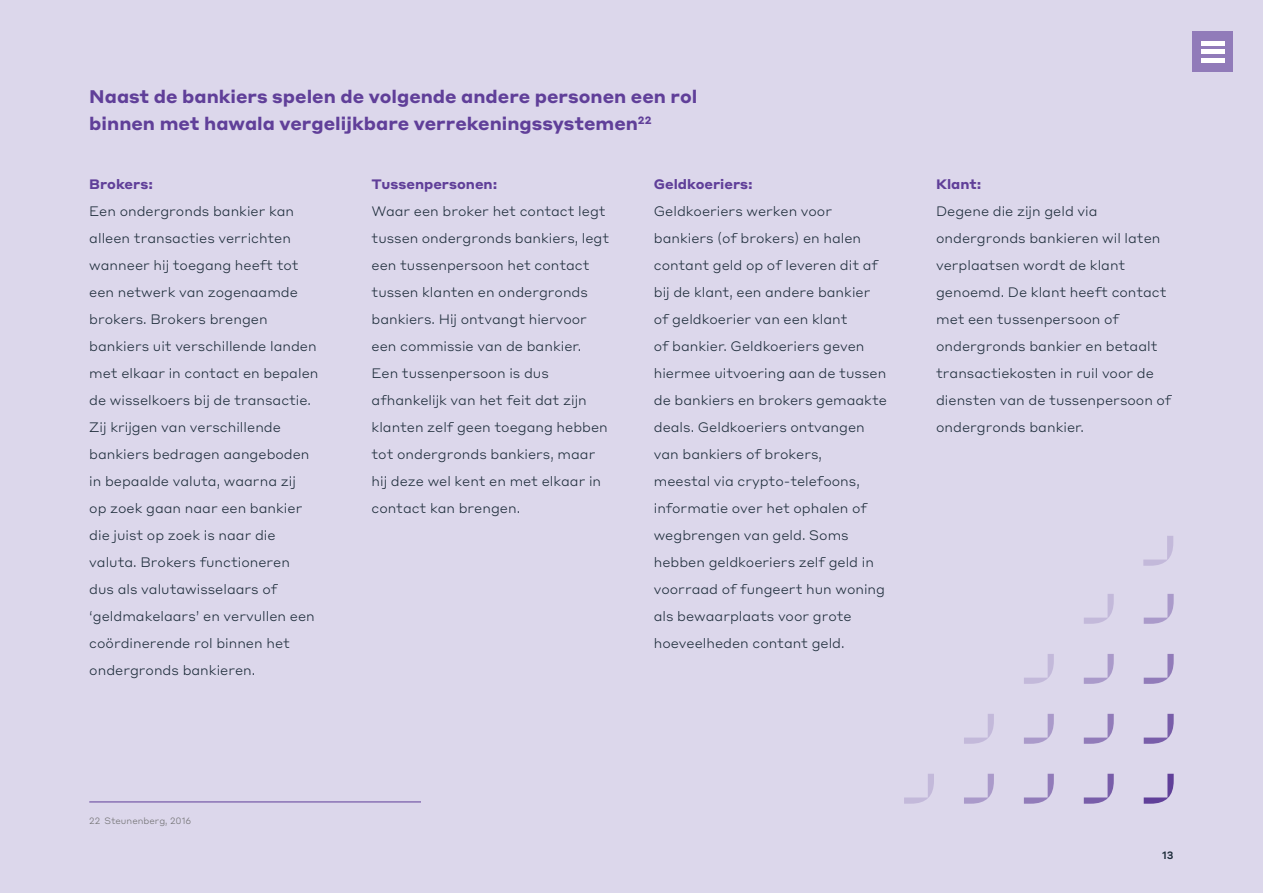
<style>
.page{position:relative;width:1263px;height:893px;background:#dcd7eb}
.page>*{position:absolute;margin:0;border:0;box-sizing:border-box;transform-origin:0 0}
.t1{font:700 18px/27px "Styrene ALC";color:#603f99}
.t2{font:300 13.5px/27px "Styrene ALC";color:#1c2b39}
.t3{font:700 13.5px "Styrene ALC";color:#603f99}
.t4{font:500 10.5px "Styrene ALC";color:#1c2b39}
.t5{font:300 9px "Styrene ALC";color:#6f6f70}
</style>
<div class="page">
<hr style="left:89px;top:801px;width:332px;height:1px;background:#603f99">
<svg style="left:1144px;top:774px;width:30px;height:30px"></svg>
<svg style="left:1024px;top:774px;width:30px;height:30px"></svg>
<svg style="left:1084px;top:774px;width:30px;height:30px"></svg>
<svg style="left:964px;top:774px;width:30px;height:30px"></svg>
<svg style="left:964px;top:714px;width:30px;height:30px"></svg>
<svg style="left:1084px;top:714px;width:30px;height:30px"></svg>
<svg style="left:1024px;top:714px;width:30px;height:30px"></svg>
<svg style="left:1024px;top:654px;width:30px;height:30px"></svg>
<svg style="left:1084px;top:654px;width:30px;height:30px"></svg>
<svg style="left:1084px;top:594px;width:30px;height:30px"></svg>
<svg style="left:904px;top:774px;width:30px;height:30px"></svg>
<svg style="left:1144px;top:714px;width:30px;height:30px"></svg>
<svg style="left:1144px;top:654px;width:30px;height:30px"></svg>
<svg style="left:1144px;top:594px;width:30px;height:30px"></svg>
<svg style="left:1143px;top:536px;width:30px;height:30px"></svg>
<div style="left:1192px;top:31px;width:41px;height:41px;background:#917bb9"></div>
<hr style="left:1201px;top:41px;width:24px;height:4px;background:#fff">
<hr style="left:1201px;top:50px;width:24px;height:4px;background:#fff">
<hr style="left:1201px;top:59px;width:24px;height:4px;background:#fff">
<h1 class="t1" style="left:89px;top:81px;width:610px">Naast de bankiers spelen de volgende andere personen een rol binnen met hawala vergelijkbare verrekeningssystemen<sup>22</sup></h1>
<p class="t3" style="left:89px;top:172px;width:65px">Brokers:</p>
<p class="t2" style="left:89px;top:197px;width:231px">Een ondergronds bankier kan alleen transacties verrichten wanneer hij toegang heeft tot een netwerk van zogenaamde brokers. Brokers brengen bankiers uit verschillende landen met elkaar in contact en bepalen de wisselkoers bij de transactie.<br>Zij krijgen van verschillende bankiers bedragen aangeboden in bepaalde valuta, waarna zij<br>op zoek gaan naar een bankier die juist op zoek is naar die valuta. Brokers functioneren<br>dus als valutawisselaars of ‘geldmakelaars’ en vervullen een coördinerende rol binnen het ondergronds bankieren.</p>
<p class="t3" style="left:372px;top:172px;width:127px">Tussenpersonen:</p>
<p class="t2" style="left:372px;top:197px;width:239px">Waar een broker het contact legt tussen ondergronds bankiers, legt een tussenpersoon het contact tussen klanten en ondergronds bankiers. Hij ontvangt hiervoor een commissie van de bankier.<br>Een tussenpersoon is dus afhankelijk van het feit dat zijn klanten zelf geen toegang hebben tot ondergronds bankiers, maar hij deze wel kent en met elkaar in contact kan brengen.</p>
<p class="t3" style="left:654px;top:172px;width:100px">Geldkoeriers:</p>
<p class="t2" style="left:654px;top:197px;width:235px">Geldkoeriers werken voor bankiers (of brokers) en halen contant geld op of leveren dit af bij de klant, een andere bankier of geldkoerier van een klant<br>of bankier. Geldkoeriers geven hiermee uitvoering aan de tussen de bankiers en brokers gemaakte deals. Geldkoeriers ontvangen van bankiers of brokers,<br>meestal via crypto-telefoons, informatie over het ophalen of wegbrengen van geld. Soms hebben geldkoeriers zelf geld in voorraad of fungeert hun woning als bewaarplaats voor grote hoeveelheden contant geld.</p>
<p class="t3" style="left:936px;top:172px;width:47px">Klant:</p>
<p class="t2" style="left:936px;top:197px;width:237px">Degene die zijn geld via ondergronds bankieren wil laten verplaatsen wordt de klant genoemd. De klant heeft contact met een tussenpersoon of ondergronds bankier en betaalt transactiekosten in ruil voor de diensten van de tussenpersoon of ondergronds bankier.</p>
<p class="t5" style="left:89px;top:813px;width:104px">22 Steunenberg, 2016</p>
<p class="t4" style="left:1162px;top:846px;width:13px">13</p>
</div>
